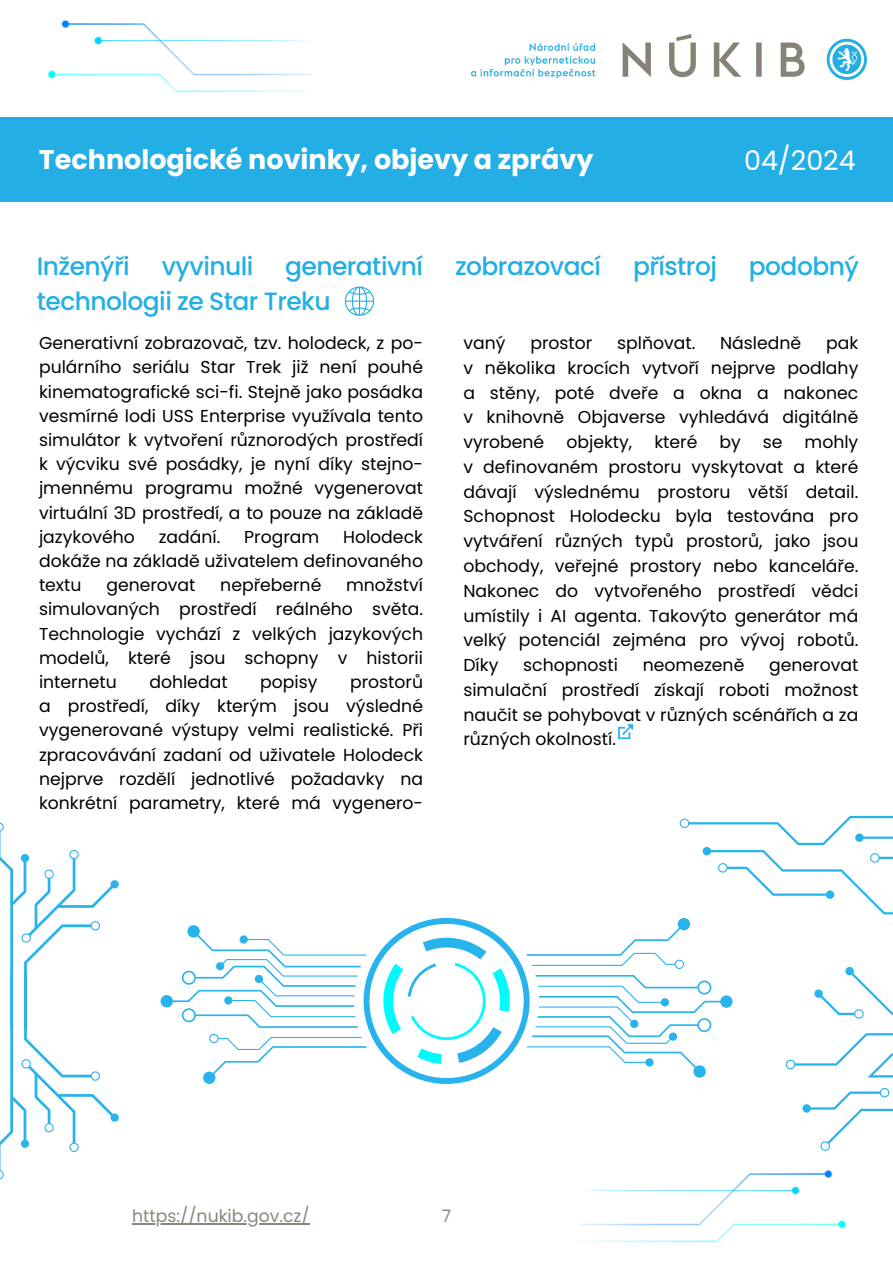
<style>
.page{position:relative;width:893px;height:1263px;background:#fff}
.page>*{position:absolute;margin:0;border:0;box-sizing:border-box;transform-origin:0 0}
.t1{font:700 27px "Poppins";color:#fff}
.t2{font:27px "Poppins";color:#fff}
.t3{font:500 24.97px "Poppins";letter-spacing:-.025em;color:#23afe5}
.t4{font:17.25px/24.2px "Poppins";color:#000;text-align:justify}
.t5{font:17.25px "Poppins";color:#89877c}
</style>
<div class="page">
<img style="left:47px;top:20px;width:266px;height:72px">
<img style="left:580px;top:1170px;width:266px;height:72px">
<div style="left:0;top:117px;width:100px;height:85px;background:#23afe5"></div>
<div style="left:37px;top:117px;width:856px;height:85px;background:#23afe5"></div>
<img style="left:471px;top:35px;width:395px;height:45px">
<svg style="left:344px;top:286px;width:31px;height:30px"></svg>
<svg style="left:680px;top:815px;width:213px;height:100px"></svg>
<svg style="left:618px;top:724px;width:14px;height:15px"></svg>
<svg style="left:161px;top:918px;width:571px;height:166px"></svg>
<svg style="left:363px;top:918px;width:166px;height:166px"></svg>
<svg style="left:0;top:822px;width:119px;height:357px"></svg>
<hr style="left:132px;top:1223px;width:178px;height:2px;background:#89877c">
<svg style="left:786px;top:967px;width:107px;height:184px"></svg>
<h1 class="t1" style="left:39px;top:140px;width:556px">Technologické novinky, objevy a zprávy</h1>
<h2 class="t2" style="left:744px;top:142px;width:113px">04/2024</h2>
<p class="t3" style="left:37px;top:249px;width:94px">Inženýři</p>
<p class="t3" style="left:162px;top:249px;width:93px">vyvinuli</p>
<p class="t3" style="left:285px;top:249px;width:139px">generativní</p>
<p class="t3" style="left:455px;top:249px;width:148px">zobrazovací</p>
<p class="t3" style="left:633px;top:249px;width:85px">přístroj</p>
<p class="t3" style="left:749px;top:249px;width:112px">podobný</p>
<p class="t3" style="left:37px;top:284px;width:295px">technologii ze Star Treku</p>
<p class="t4" style="left:463px;top:331px;width:44px">vaný</p>
<p class="t4" style="left:530px;top:331px;width:63px">prostor</p>
<p class="t4" style="left:617px;top:331px;width:80px">splňovat.</p>
<p class="t4" style="left:720px;top:331px;width:83px">Následně</p>
<p class="t4" style="left:39px;top:331px;width:385px">Generativní zobrazovač, tzv. holodeck, z po&shy;pulárního seriálu Star Trek již není pouhé kinematografické sci-fi. Stejně jako posádka vesmírné lodi USS Enterprise využívala tento simulátor k vytvoření různorodých prostředí k výcviku své posádky, je nyní díky stejno&shy;jmennému programu možné vygenerovat virtuální 3D prostředí, a to pouze na základě jazykového</p>
<p class="t4" style="left:463px;top:331px;width:396px;line-height:24.8px;text-indent:363px">pak v několika krocích vytvoří nejprve podlahy a stěny, poté dveře a okna a nakonec v knihovně Objaverse vyhledává digitálně vyrobené</p>
<p class="t4" style="left:566px;top:430px;width:67px">objekty,</p>
<p class="t4" style="left:654px;top:430px;width:44px">které</p>
<p class="t4" style="left:719px;top:430px;width:23px">by</p>
<p class="t4" style="left:763px;top:430px;width:21px">se</p>
<p class="t4" style="left:463px;top:430px;width:396px;line-height:24.8px;text-indent:341px">mohly v definovaném prostoru vyskytovat a které dávají výslednému prostoru větší detail.<br>Schopnost Holodecku byla testována pro vytváření různých typů prostorů, jako jsou obchody, veřejné prostory nebo kanceláře.<br>Nakonec do vytvořeného prostředí vědci umístily i AI agenta. Takovýto generátor má velký potenciál zejména pro vývoj robotů.<br>Díky</p>
<p class="t4" style="left:159px;top:525px;width:63px">zadání.</p>
<p class="t4" style="left:244px;top:525px;width:76px">Program</p>
<p class="t4" style="left:39px;top:525px;width:385px;text-indent:304px">Holodeck dokáže na základě uživatelem definovaného textu</p>
<p class="t4" style="left:39px;top:573px;width:385px;text-indent:307px">množství simulovaných prostředí reálného světa.<br>Technologie vychází z velkých jazykových modelů, které jsou schopny v historii internetu</p>
<p class="t4" style="left:106px;top:573px;width:91px">generovat</p>
<p class="t4" style="left:220px;top:573px;width:103px">nepřeberné</p>
<p class="t4" style="left:523px;top:653px;width:96px">schopnosti</p>
<p class="t4" style="left:643px;top:653px;width:103px">neomezeně</p>
<p class="t4" style="left:463px;top:652px;width:396px;line-height:24.8px;text-indent:306px">generovat simulační prostředí získají roboti možnost naučit se pohybovat v různých scénářích a za různých okolností.</p>
<p class="t4" style="left:39px;top:670px;width:385px;text-indent:311px">prostorů a prostředí, díky kterým jsou výsledné vygenerované výstupy velmi realistické. Při zpracovávání zadaní od uživatele Holodeck nejprve rozdělí jednotlivé požadavky na konkrétní parametry, které má vygenero-</p>
<p class="t4" style="left:149px;top:670px;width:80px">dohledat</p>
<p class="t4" style="left:260px;top:670px;width:59px">popisy</p>
<p class="t5" style="left:132px;top:1204px;width:179px">https://nukib.gov.cz/</p>
<p class="t5" style="left:442px;top:1204px;width:11px">7</p>
</div>
